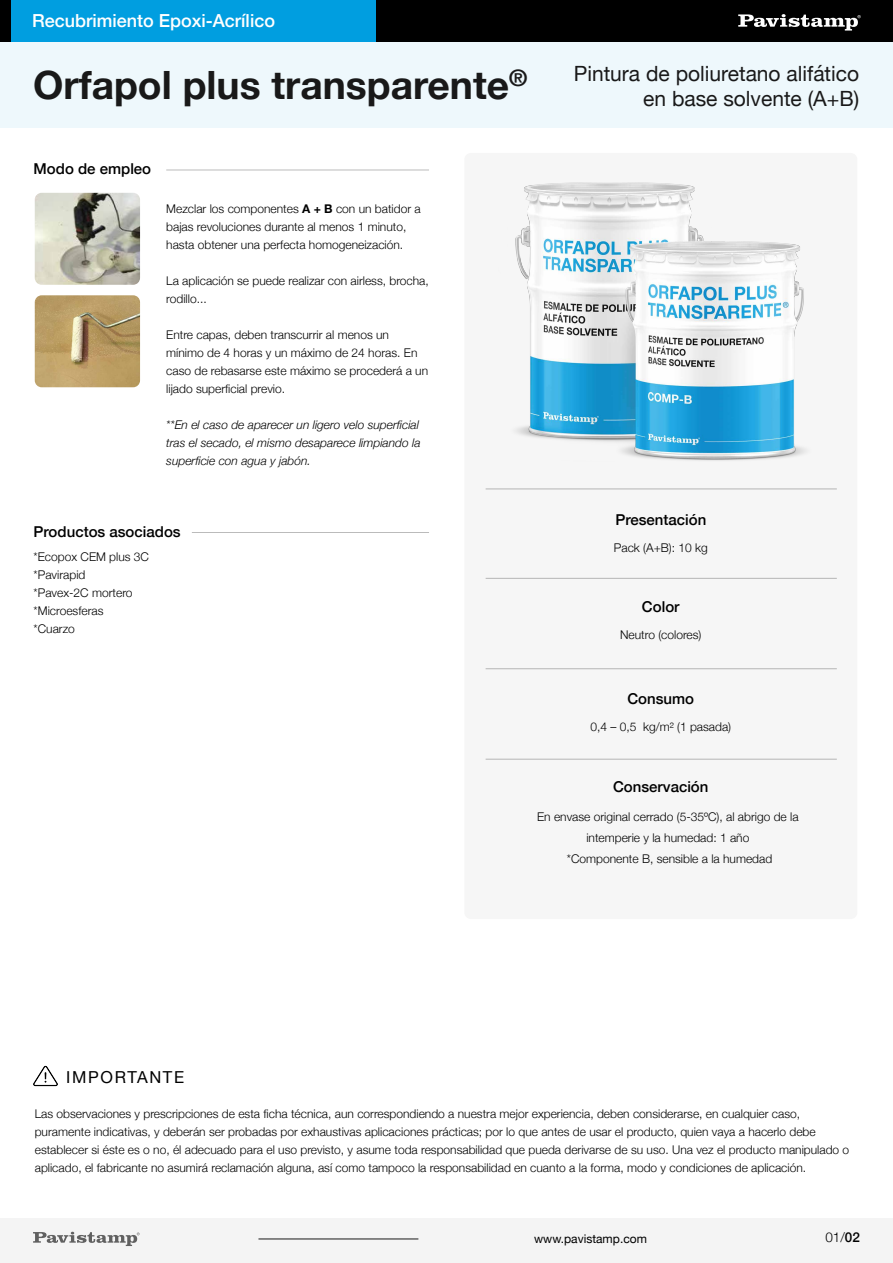
<style>
.page{position:relative;width:893px;height:1263px;background:#fff}
.page>*{position:absolute;margin:0;border:0;box-sizing:border-box;transform-origin:0 0}
.t1{font:700 39px "Helvetica Neue";color:#191919}
.t2{font:21px/25.2px "Helvetica Neue";color:#191919;text-align:right}
.t3{font:500 18px "Helvetica Neue";color:#fff}
.t4{font:16.5px "Helvetica Neue";letter-spacing:.1em;color:#000}
.t5{font:500 15px "Helvetica Neue";color:#000}
.t6{font:300 13.5px "Helvetica Neue";color:#000}
.t7{font:300 12px/18px "Helvetica Neue";color:#000}
.t8{font:italic 300 12px/18px "Helvetica Neue";color:#000}
.t9{font:12px "Helvetica Neue";color:#000}
.s1{font-weight:700}
.s2{font-weight:500}
</style>
<div class="page">
<div style="left:0;top:0;width:376px;height:41px;background:#009ee0"></div>
<div style="left:0;top:41px;width:893px;height:86px;background:#eef8fc"></div>
<div style="left:376px;top:0;width:517px;height:41px;background:#000"></div>
<svg style="left:738px;top:14px;width:123px;height:17px"></svg>
<div style="left:0;top:0;width:11px;height:41px;background:#000"></div>
<div style="left:464px;top:153px;width:393px;height:766px;background:#f4f4f4;border-radius:7px"></div>
<hr style="left:486px;top:578px;width:351px;height:1px;background:#191919">
<hr style="left:486px;top:489px;width:351px;height:1px;background:#191919">
<hr style="left:486px;top:668px;width:351px;height:1px;background:#191919">
<hr style="left:486px;top:759px;width:351px;height:1px;background:#191919">
<div style="left:0;top:1218px;width:893px;height:45px;background:#f4f4f4"></div>
<svg style="left:33px;top:1232px;width:107px;height:14px"></svg>
<hr style="left:258px;top:1239px;width:160px;height:1px;background:#191919">
<img style="left:34px;top:1065px;width:23px;height:22px">
<hr style="left:166px;top:170px;width:263px;height:1px;background:#191919">
<hr style="left:192px;top:532px;width:237px;height:1px;background:#191919">
<img style="left:515px;top:182px;width:290px;height:279px">
<img style="left:35px;top:193px;width:105px;height:92px">
<img style="left:35px;top:295px;width:105px;height:92px">
<h3 class="t3" style="left:32px;top:6px;width:244px">Recubrimiento Epoxi-Acrílico</h3>
<h1 class="t1" style="left:33px;top:55px;width:496px">Orfapol plus transparente<sup>®</sup></h1>
<h2 class="t2" style="left:574px;top:62px;width:287px">Pintura de poliuretano alifático en base solvente (A+B)</h2>
<p class="t5" style="left:34px;top:157px;width:119px">Modo de empleo</p>
<p class="t7" style="left:166px;top:198px;width:256px">Mezclar los componentes <span class="s1">A + B</span> con un batidor a bajas revoluciones durante al menos 1 minuto, hasta obtener una perfecta homogeneización.</p>
<p class="t7" style="left:166px;top:270px;width:264px">La aplicación se puede realizar con airless, brocha, rodillo...</p>
<p class="t7" style="left:166px;top:324px;width:263px">Entre capas, deben transcurrir al menos un mínimo de 4 horas y un máximo de 24 horas. En caso de rebasarse este máximo se procederá a un lijado superficial previo.</p>
<p class="t8" style="left:166px;top:414px;width:256px">**En el caso de aparecer un ligero velo superficial tras el secado, el mismo desaparece limpiando la superficie con agua y jabón.</p>
<p class="t5" style="left:34px;top:519px;width:149px">Productos asociados</p>
<p class="t7" style="left:34px;top:547px;width:117px">*Ecopox CEM plus 3C *Pavirapid<br>*Pavex-2C mortero *Microesferas<br>*Cuarzo</p>
<p class="t5" style="left:615px;top:508px;width:92px">Presentación</p>
<p class="t7" style="left:614px;top:538px;width:95px">Pack (A+B): 10 kg</p>
<p class="t5" style="left:642px;top:595px;width:39px">Color</p>
<p class="t7" style="left:620px;top:625px;width:83px">Neutro (colores)</p>
<p class="t5" style="left:627px;top:687px;width:68px">Consumo</p>
<p class="t7" style="left:590px;top:716px;width:142px">0,4 – 0,5 kg/m² (1 pasada)</p>
<p class="t5" style="left:613px;top:775px;width:97px">Conservación</p>
<p class="t7" style="left:537px;top:805px;width:263px;line-height:21px;text-align:center">En envase original cerrado (5-35ºC), al abrigo de la intemperie y la humedad: 1 año<br>*Componente B, sensible a la humedad</p>
<h3 class="t4" style="left:66px;top:1065px;width:119px">IMPORTANTE</h3>
<p class="t7" style="left:35px;top:1104px;width:816px">Las observaciones y prescripciones de esta ficha técnica, aun correspondiendo a nuestra mejor experiencia, deben considerarse, en cualquier caso, puramente indicativas, y deberán ser probadas por exhaustivas aplicaciones prácticas; por lo que antes de usar el producto, quien vaya a hacerlo debe establecer si éste es o no, él adecuado para el uso previsto, y asume toda responsabilidad que pueda derivarse de su uso. Una vez el producto manipulado o aplicado, el fabricante no asumirá reclamación alguna, así como tampoco la responsabilidad en cuanto a la forma, modo y condiciones de aplicación.</p>
<p class="t9" style="left:534px;top:1230px;width:114px">www.pavistamp.com</p>
<p class="t6" style="left:825px;top:1226px;width:36px">01/<span class="s2">02</span></p>
</div>
